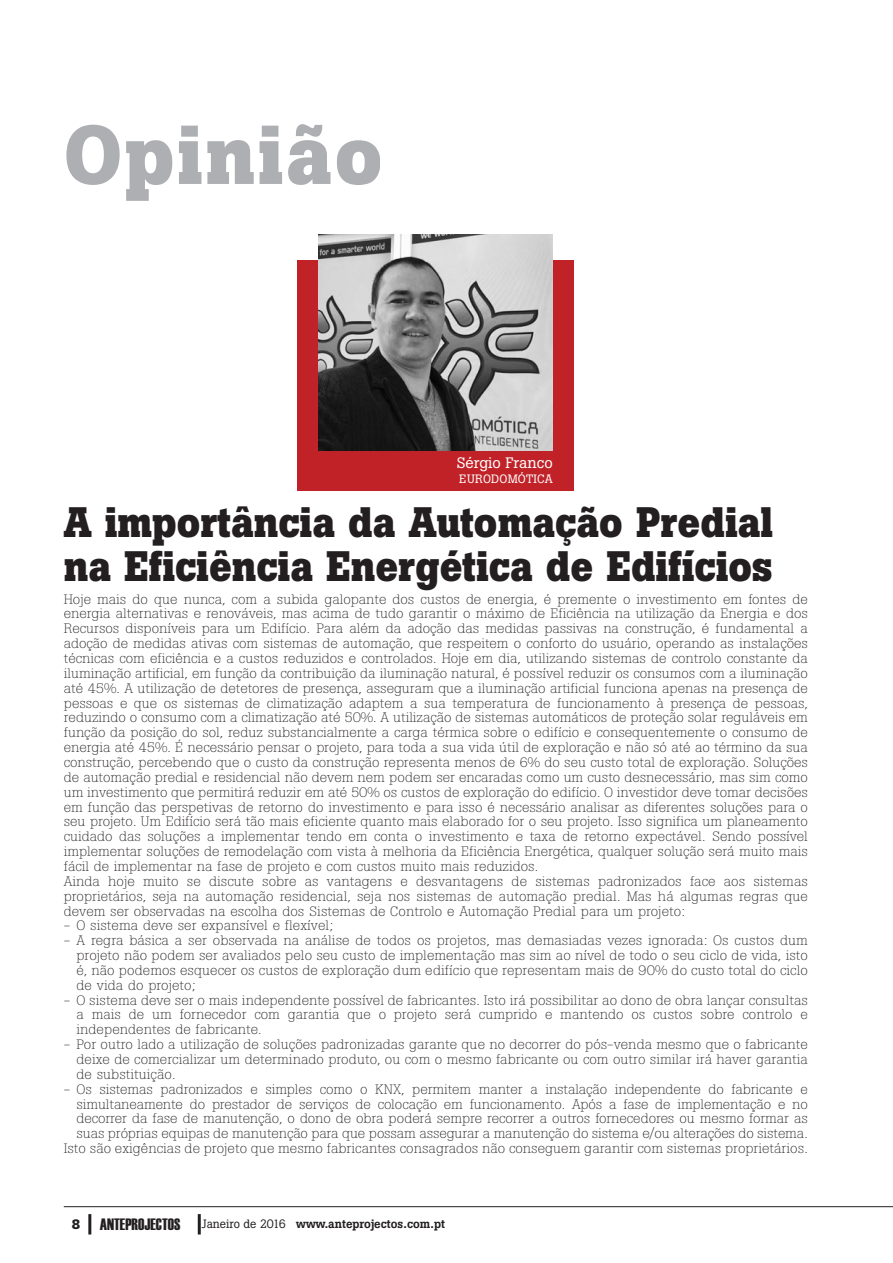
<style>
.page{position:relative;width:893px;height:1263px;background:#fff}
.page>*{position:absolute;margin:0;border:0;box-sizing:border-box;transform-origin:0 0}
.t1{font:700 42.15px/43.3px "Boton";color:#231f20;scale:.96 1}
.t2{font:16.5px "Haettenschweiler";color:#231f20}
.t3{font:15px "Boton";color:#fff;scale:1.07 1}
.t4{font:300 13.5px/14.9px "Boton";letter-spacing:-.005em;color:#231f20;text-align:justify;scale:1.1 1}
.t5{font:500 12px "Boton";color:#231f20}
.t6{font:12px "Boton";letter-spacing:.02em;color:#fff;scale:1.07 1}
.s1{font-family:"Boton";font-weight:700;font-size:13.5px}
.s2{font-weight:400}
</style>
<div class="page">
<svg style="left:66px;top:125px;width:264px;height:76px"></svg>
<hr style="left:64px;top:1206px;width:829px;height:1px;background:#231f20">
<hr style="left:198px;top:1214px;width:3px;height:20px;background:#231f20">
<hr style="left:88px;top:1214px;width:3px;height:20px;background:#231f20">
<div style="left:298px;top:260px;width:276px;height:231px;background:#c02228"></div>
<img style="left:319px;top:234px;width:234px;height:216px">
<p class="t3" style="left:457px;top:457px;width:91px">Sérgio Franco</p>
<p class="t6" style="left:459px;top:474px;width:89px">EURODOMÓTICA</p>
<h1 class="t1" style="left:64px;top:505px;width:741px">A importância da Automação Predial na Eficiência Energética de Edifícios</h1>
<p class="t4" style="left:64px;top:593px;width:678px;text-align:left">Hoje mais do que nunca, com a subida galopante dos custos de energia, é premente o investimento em fontes de energia alternativas e renováveis, mas acima de tudo garantir o máximo de Eficiência na utilização da Energia e dos Recursos disponíveis para um Edifício. Para além da adoção das medidas passivas na construção, é fundamental a adoção de medidas ativas com sistemas de automação, que respeitem o conforto do usuário, operando as instalações técnicas com eficiência e a custos reduzidos e controlados. Hoje em dia, utilizando sistemas de controlo constante da iluminação artificial, em função da contribuição da iluminação natural, é possível reduzir os consumos com a iluminação até 45%. A utilização de detetores de presença, asseguram que a iluminação artificial funciona apenas na presença de pessoas e que os sistemas de climatização adaptem a sua temperatura de funcionamento à presença de pessoas, reduzindo o consumo com a climatização até 50%. A utilização de sistemas automáticos de proteção solar reguláveis em função da posição do sol, reduz substancialmente a carga térmica sobre o edifício e consequentemente o consumo de energia até 45%. É necessário pensar o projeto, para toda a sua vida útil de exploração e não só até ao término da sua construção, percebendo que o custo da construção representa menos de 6% do seu custo total de exploração. Soluções de automação predial e residencial não devem nem podem ser encaradas como um custo desnecessário, mas sim como um investimento que permitirá reduzir em até 50% os custos de exploração do edifício. O investidor deve tomar decisões em função das perspetivas de retorno do investimento e para isso é necessário analisar as diferentes soluções para o seu projeto. Um Edifício será tão mais eficiente quanto mais elaborado for o seu projeto. Isso significa um planeamento cuidado das soluções a implementar tendo em conta o investimento e taxa de retorno expectável. Sendo possível implementar soluções de remodelação com vista à melhoria da Eficiência Energética, qualquer solução será muito mais fácil de implementar na fase de projeto e com custos muito mais reduzidos.<br>Ainda hoje muito se discute sobre as vantagens e desvantagens de sistemas padronizados face aos sistemas proprietários, seja na automação residencial, seja nos sistemas de automação predial. Mas há algumas regras que devem ser observadas na escolha dos Sistemas de Controlo e Automação Predial para um projeto:</p>
<p class="t4" style="left:64px;top:919px;width:246px">- O sistema deve ser expansível e flexível;</p>
<p class="t4" style="left:77px;top:934px;width:666px;text-indent:-13px">- A regra básica a ser observada na análise de todos os projetos, mas demasiadas vezes ignorada: Os custos dum projeto não podem ser avaliados pelo seu custo de implementação mas sim ao nível de todo o seu ciclo de vida, isto é, não podemos esquecer os custos de exploração dum edifício que representam mais de 90% do custo total do ciclo de vida do projeto;</p>
<p class="t4" style="left:77px;top:994px;width:666px;text-indent:-13px">- O sistema deve ser o mais independente possível de fabricantes. Isto irá possibilitar ao dono de obra lançar consultas a mais de um fornecedor com garantia que o projeto será cumprido e mantendo os custos sobre controlo e independentes de fabricante.</p>
<p class="t4" style="left:77px;top:1038px;width:666px;text-indent:-13px">- Por outro lado a utilização de soluções padronizadas garante que no decorrer do pós-venda mesmo que o fabricante deixe de comercializar um determinado produto, ou com o mesmo fabricante ou com outro similar irá haver garantia de substituição.</p>
<p class="t4" style="left:64px;top:1083px;width:678px;text-align:right">- Os sistemas padronizados e simples como o KNX, permitem manter a instalação independente do fabricante e simultaneamente do prestador de serviços de colocação em funcionamento. Após a fase de implementação e no decorrer da fase de manutenção, o dono de obra poderá sempre recorrer a outros fornecedores ou mesmo formar as suas próprias equipas de manutenção para que possam assegurar a manutenção do sistema e/ou alterações do sistema.<br>Isto são exigências de projeto que mesmo fabricantes consagrados não conseguem garantir com sistemas proprietários.</p>
<p class="t2" style="left:72px;top:1214px;width:110px"><span class="s1">8</span> ANTEPROJECTOS</p>
<p class="t5" style="left:202px;top:1220px;width:245px"><span class="s2">Janeiro de 2016</span> www.anteprojectos.com.pt</p>
</div>
